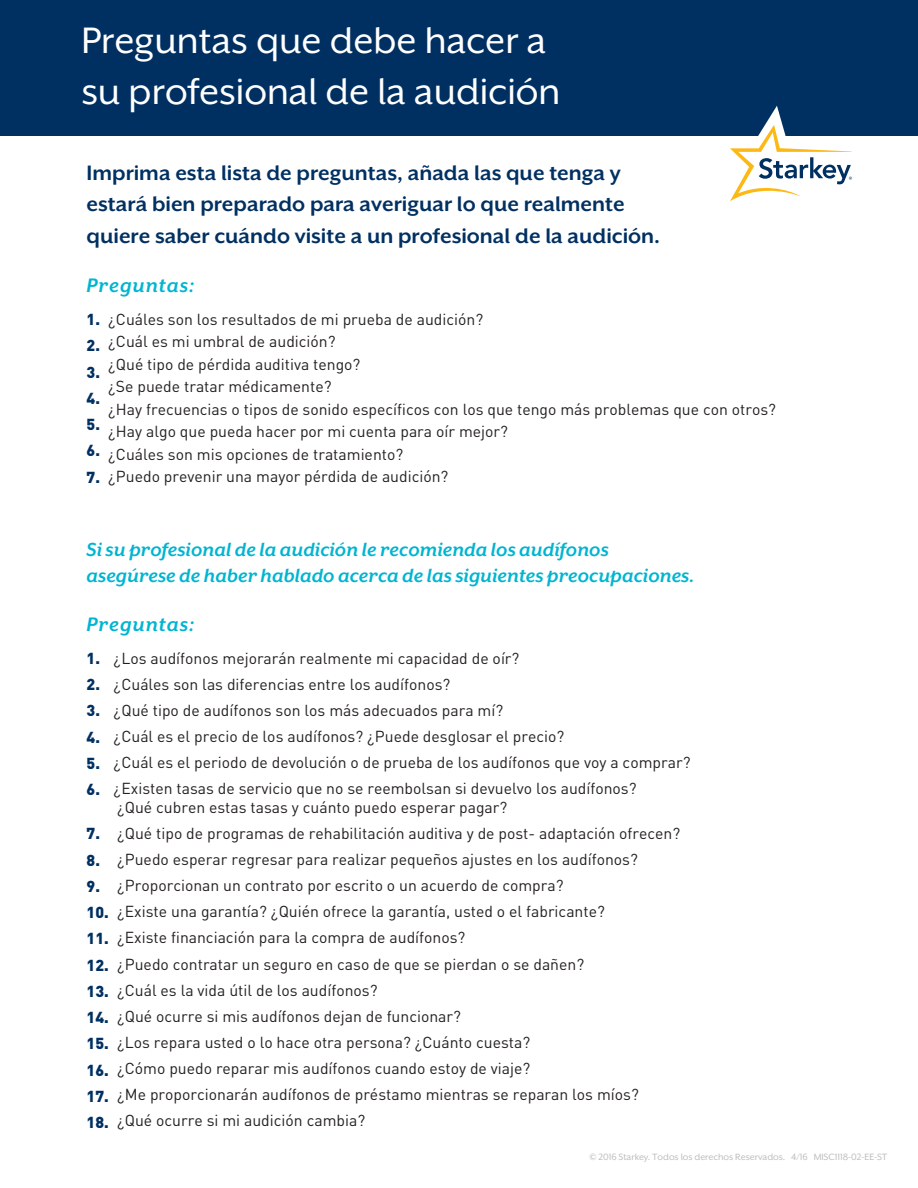
<style>
.page{position:relative;width:918px;height:1188px;background:#fff}
.page>*{position:absolute;margin:0;border:0;box-sizing:border-box;transform-origin:0 0}
.t1{font:42.3px/50.8px "Mr Eaves XL San OT";color:#fff}
.t2{font:700 24px/31.5px "Mr Eaves XL San OT";color:#003062}
.t3{font:italic 700 22.5px "Mr Eaves XL San OT";letter-spacing:.04em;color:#00b5d1}
.t4{font:italic 700 21.75px/26.1px "Mr Eaves XL San OT";color:#00b5d1}
.t5{font:15.75px/26.1px "DINOT";color:#231f20}
.t6{font:900 15.75px/26.2px "DINOT";color:#003062;text-align:justify}
.t7{font:10.5px "Mr Eaves XL San OT";letter-spacing:-.005em;color:#bcbdc0}
</style>
<div class="page">
<div style="left:0;top:0;width:918px;height:136px;background:#003062"></div>
<svg style="left:730px;top:106px;width:122px;height:95px"></svg>
<h1 class="t1" style="left:81px;top:15px;width:481px">Preguntas que debe hacer a su profesional de la audición</h1>
<h2 class="t2" style="left:87px;top:157px;width:575px">Imprima esta lista de preguntas, añada las que tenga y estará bien preparado para averiguar lo que realmente quiere saber cuándo visite a un profesional de la audición.</h2>
<h3 class="t3" style="left:87px;top:273px;width:109px">Preguntas:</h3>
<p class="t6" style="left:87px;top:306px;width:15px">1.<br>2.<br>3.<br>4.<br>5.<br>6.<br>7.</p>
<p class="t5" style="left:108px;top:307px;width:669px;line-height:22.5px">¿Cuáles son los resultados de mi prueba de audición?<br>¿Cuál es mi umbral de audición?<br>¿Qué tipo de pérdida auditiva tengo?<br>¿Se puede tratar médicamente?<br>¿Hay frecuencias o tipos de sonido específicos con los que tengo más problemas que con otros? ¿Hay algo que pueda hacer por mi cuenta para oír mejor?<br>¿Cuáles son mis opciones de tratamiento?<br>¿Puedo prevenir una mayor pérdida de audición?</p>
<h3 class="t4" style="left:87px;top:536px;width:609px">Si su profesional de la audición le recomienda los audífonos asegúrese de haber hablado acerca de las siguientes preocupaciones.</h3>
<h3 class="t3" style="left:87px;top:612px;width:109px">Preguntas:</h3>
<p class="t5" style="left:114px;top:644px;width:578px">¿Los audífonos mejorarán realmente mi capacidad de oír?<br>¿Cuáles son las diferencias entre los audífonos?<br>¿Qué tipo de audífonos son los más adecuados para mí?<br>¿Cuál es el precio de los audífonos? ¿Puede desglosar el precio?<br>¿Cuál es el periodo de devolución o de prueba de los audífonos que voy a comprar? ¿Existen tasas de servicio que no se reembolsan si devuelvo los audífonos?</p>
<p class="t5" style="left:117px;top:794px;width:392px">¿Qué cubren estas tasas y cuánto puedo esperar pagar?</p>
<p class="t6" style="left:87px;top:644px;width:15px">1.<br>2.<br>3.<br>4.<br>5.<br>6.</p>
<p class="t6" style="left:87px;top:820px;width:24px;text-align:left">7.<br>8.<br>9.<br>10.<br>11.<br>12.<br>13.<br>14.<br>15.<br>16.<br>17.<br>18.</p>
<p class="t5" style="left:117px;top:820px;width:565px">¿Qué tipo de programas de rehabilitación auditiva y de post- adaptación ofrecen? ¿Puedo esperar regresar para realizar pequeños ajustes en los audífonos? ¿Proporcionan un contrato por escrito o un acuerdo de compra?<br>¿Existe una garantía? ¿Quién ofrece la garantía, usted o el fabricante?<br>¿Existe financiación para la compra de audífonos?<br>¿Puedo contratar un seguro en caso de que se pierdan o se dañen?<br>¿Cuál es la vida útil de los audífonos?<br>¿Qué ocurre si mis audífonos dejan de funcionar?<br>¿Los repara usted o lo hace otra persona? ¿Cuánto cuesta?<br>¿Cómo puedo reparar mis audífonos cuando estoy de viaje?<br>¿Me proporcionarán audífonos de préstamo mientras se reparan los míos?<br>¿Qué ocurre si mi audición cambia?</p>
<p class="t7" style="left:589px;top:1152px;width:299px">© 2016 Starkey. Todos los derechos Reservados. 4/16 MISC1118-02-EE-ST</p>
</div>
